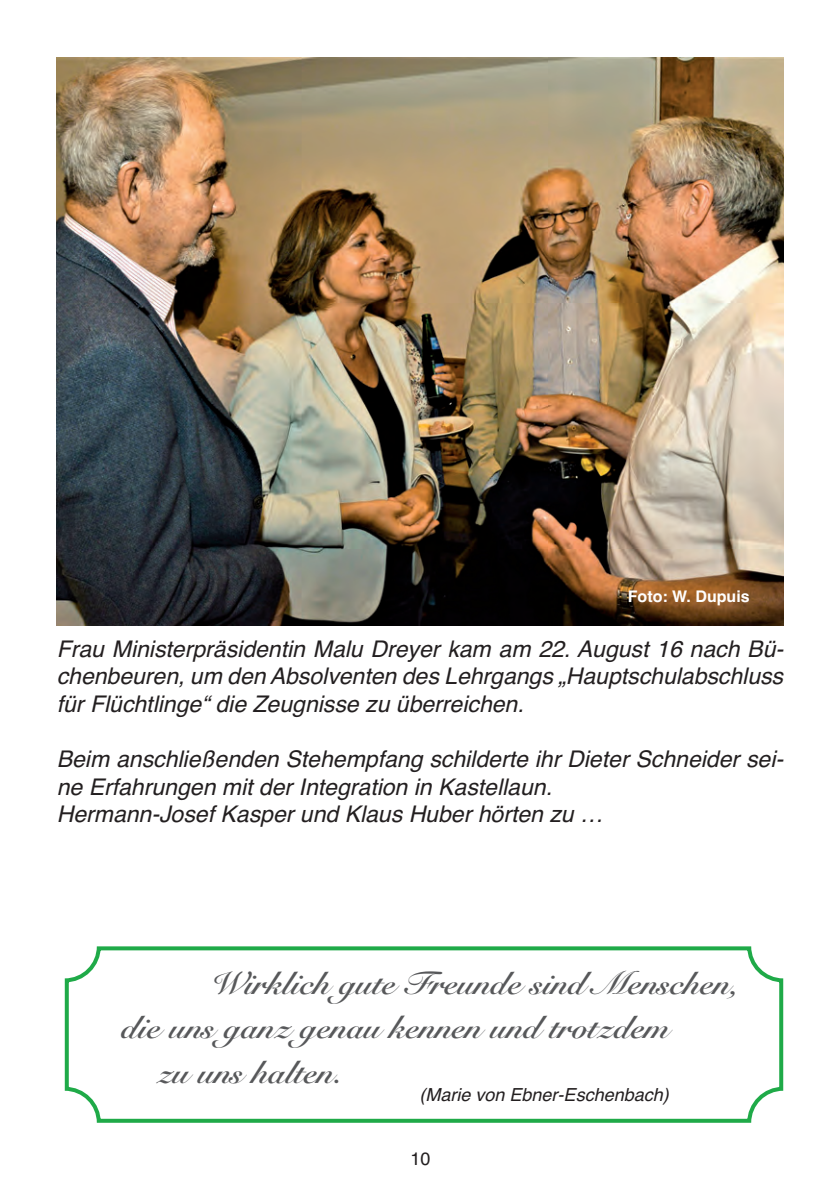
<style>
.page{position:relative;width:840px;height:1191px;background:#fff}
.page>*{position:absolute;margin:0;border:0;box-sizing:border-box;transform-origin:0 0}
.t1{font:32px "Snell Roundhand Bold Script";color:#57585a;scale:1.05 1}
.t2{font:italic 23px/27.6px "Helvetica";color:#231f20;text-align:justify}
.t3{font:italic 18px "Helvetica";color:#231f20}
.t4{font:18px "Helvetica";color:#231f20}
.t5{font:700 16px "Helvetica";color:#fff}
</style>
<div class="page">
<img style="left:57px;top:57px;width:725px;height:569px">
<svg style="left:65px;top:946px;width:717px;height:176px"></svg>
<p class="t5" style="left:627px;top:587px;width:123px">Foto: W. Dupuis</p>
<p class="t2" style="left:57px;top:635px;width:728px">Frau Ministerpräsidentin Malu Dreyer kam am 22. August 16 nach Bü&shy;chenbeuren, um den Absolventen des Lehrgangs „Hauptschulabschluss für Flüchtlinge“ die Zeugnisse zu überreichen.</p>
<p class="t2" style="left:57px;top:745px;width:728px;text-align:left">Beim anschließenden Stehempfang schilderte ihr Dieter Schneider sei&shy;ne Erfahrungen mit der Integration in Kastellaun.<br>Hermann-Josef Kasper und Klaus Huber hörten zu …</p>
<h1 class="t1" style="left:211px;top:971px;width:504px">Wirklich gute Freunde sind Menschen,</h1>
<h1 class="t1" style="left:121px;top:1015px;width:523px">die uns ganz genau kennen und trotzdem</h1>
<h1 class="t1" style="left:157px;top:1060px;width:178px">zu uns halten.</h1>
<p class="t3" style="left:419px;top:1084px;width:251px">(Marie von Ebner-Eschenbach)</p>
<p class="t4" style="left:410px;top:1148px;width:22px">10</p>
</div>
